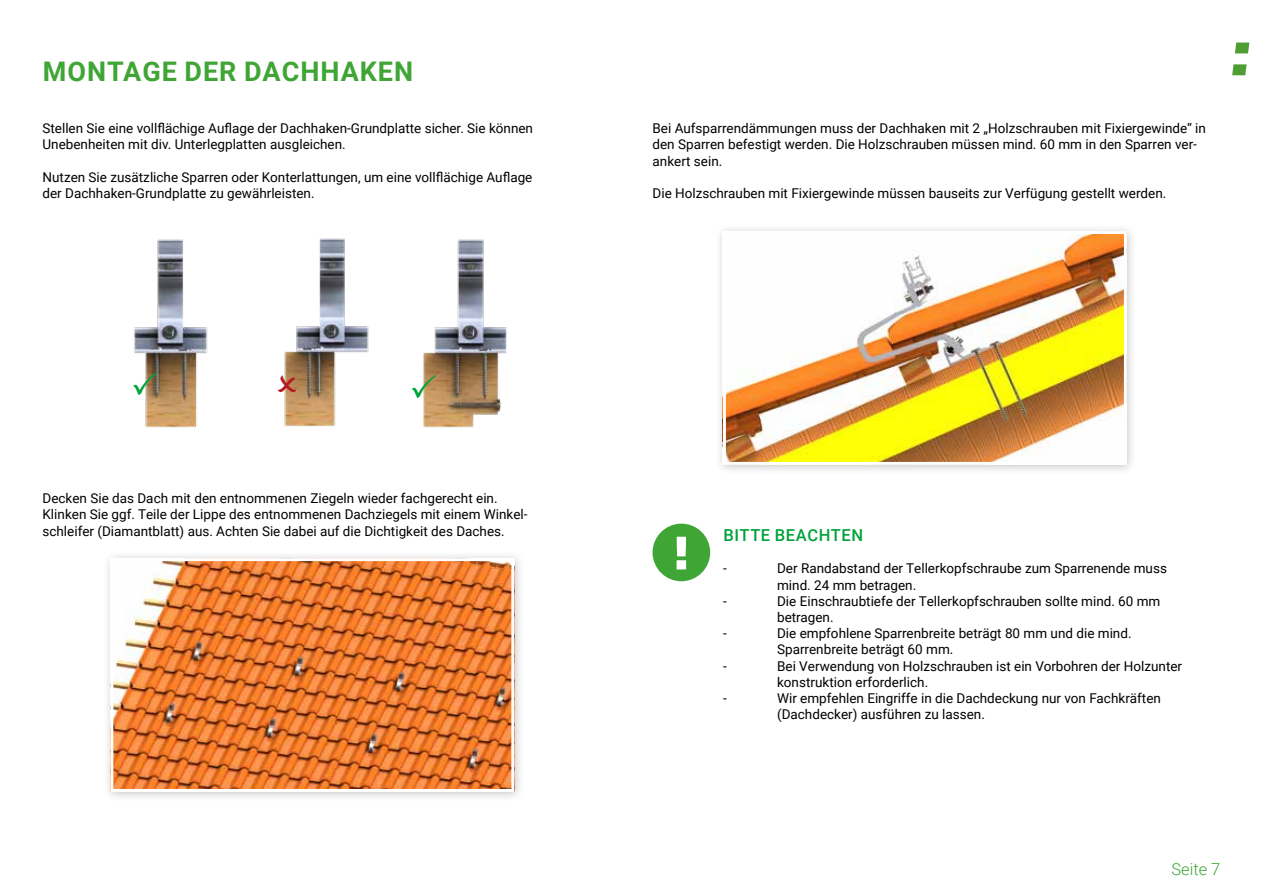
<style>
.page{position:relative;width:1263px;height:893px;background:#fff}
.page>*{position:absolute;margin:0;border:0;box-sizing:border-box;transform-origin:0 0}
.t1{font:700 27px "Roboto";letter-spacing:.035em;color:#3fa535}
.t2{font:500 16.5px "Roboto";letter-spacing:.035em;color:#00a23a}
.t3{font:300 16.5px "Roboto";color:#3fa535}
.t4{font:13.5px/16.2px "Roboto";color:#000}
</style>
<div class="page">
<svg style="left:1235px;top:43px;width:14px;height:10px"></svg>
<svg style="left:1232px;top:64px;width:14px;height:11px"></svg>
<div style="left:102px;top:551px;width:423px;height:252px;background:#000;opacity:.21"></div>
<img style="left:114px;top:562px;width:396px;height:226px">
<div style="left:110px;top:558px;width:404px;height:234px;border:3px solid #fff"></div>
<div style="left:715px;top:224px;width:422px;height:252px;background:#000;opacity:.21"></div>
<img style="left:727px;top:235px;width:396px;height:226px">
<div style="left:723px;top:231px;width:404px;height:234px;border:3px solid #fff"></div>
<img style="left:423px;top:239px;width:84px;height:189px">
<img style="left:284px;top:238px;width:85px;height:189px">
<img style="left:134px;top:239px;width:74px;height:189px">
<svg style="left:652px;top:523px;width:58px;height:58px"></svg>
<svg style="left:134px;top:371px;width:24px;height:24px"></svg>
<svg style="left:284px;top:375px;width:13px;height:17px"></svg>
<svg style="left:423px;top:374px;width:13px;height:24px"></svg>
<h1 class="t1" style="left:43px;top:59px;width:372px">MONTAGE DER DACHHAKEN</h1>
<p class="t4" style="left:43px;top:120px;width:492px">Stellen Sie eine vollflächige Auflage der Dachhaken-Grundplatte sicher. Sie können<br>Unebenheiten mit div. Unterlegplatten ausgleichen.</p>
<p class="t4" style="left:43px;top:168px;width:491px">Nutzen Sie zusätzliche Sparren oder Konterlattungen, um eine vollflächige Auflage der Dachhaken-Grundplatte zu gewährleisten.</p>
<p class="t4" style="left:43px;top:490px;width:486px">Decken Sie das Dach mit den entnommenen Ziegeln wieder fachgerecht ein.<br>Klinken Sie ggf. Teile der Lippe des entnommenen Dachziegels mit einem Winkel&shy;schleifer (Diamantblatt) aus. Achten Sie dabei auf die Dichtigkeit des Daches.</p>
<p class="t4" style="left:652px;top:120px;width:555px">Bei Aufsparrendämmungen muss der Dachhaken mit 2 „Holzschrauben mit Fixiergewinde“ in den Sparren befestigt werden. Die Holzschrauben müssen mind. 60 mm in den Sparren ver&shy;ankert sein.</p>
<p class="t4" style="left:652px;top:185px;width:515px">Die Holzschrauben mit Fixiergewinde müssen bauseits zur Verfügung gestellt werden.</p>
<p class="t2" style="left:723px;top:528px;width:141px">BITTE BEACHTEN</p>
<p class="t4" style="left:723px;top:560px;width:5px">-</p>
<p class="t4" style="left:777px;top:560px;width:391px">Der Randabstand der Tellerkopfschraube zum Sparrenende muss mind. 24 mm betragen.</p>
<p class="t4" style="left:723px;top:592px;width:5px">-</p>
<p class="t4" style="left:777px;top:592px;width:385px">Die Einschraubtiefe der Tellerkopfschrauben sollte mind. 60 mm betragen.</p>
<p class="t4" style="left:723px;top:625px;width:5px">-</p>
<p class="t4" style="left:777px;top:625px;width:356px">Die empfohlene Sparrenbreite beträgt 80 mm und die mind.<br>Sparrenbreite beträgt 60 mm.</p>
<p class="t4" style="left:723px;top:657px;width:5px">-</p>
<p class="t4" style="left:777px;top:657px;width:407px">Bei Verwendung von Holzschrauben ist ein Vorbohren der Holzunter konstruktion erforderlich.</p>
<p class="t4" style="left:723px;top:689px;width:5px">-</p>
<p class="t4" style="left:777px;top:689px;width:385px">Wir empfehlen Eingriffe in die Dachdeckung nur von Fachkräften (Dachdecker) ausführen zu lassen.</p>
<p class="t3" style="left:1171px;top:862px;width:50px">Seite 7</p>
</div>
